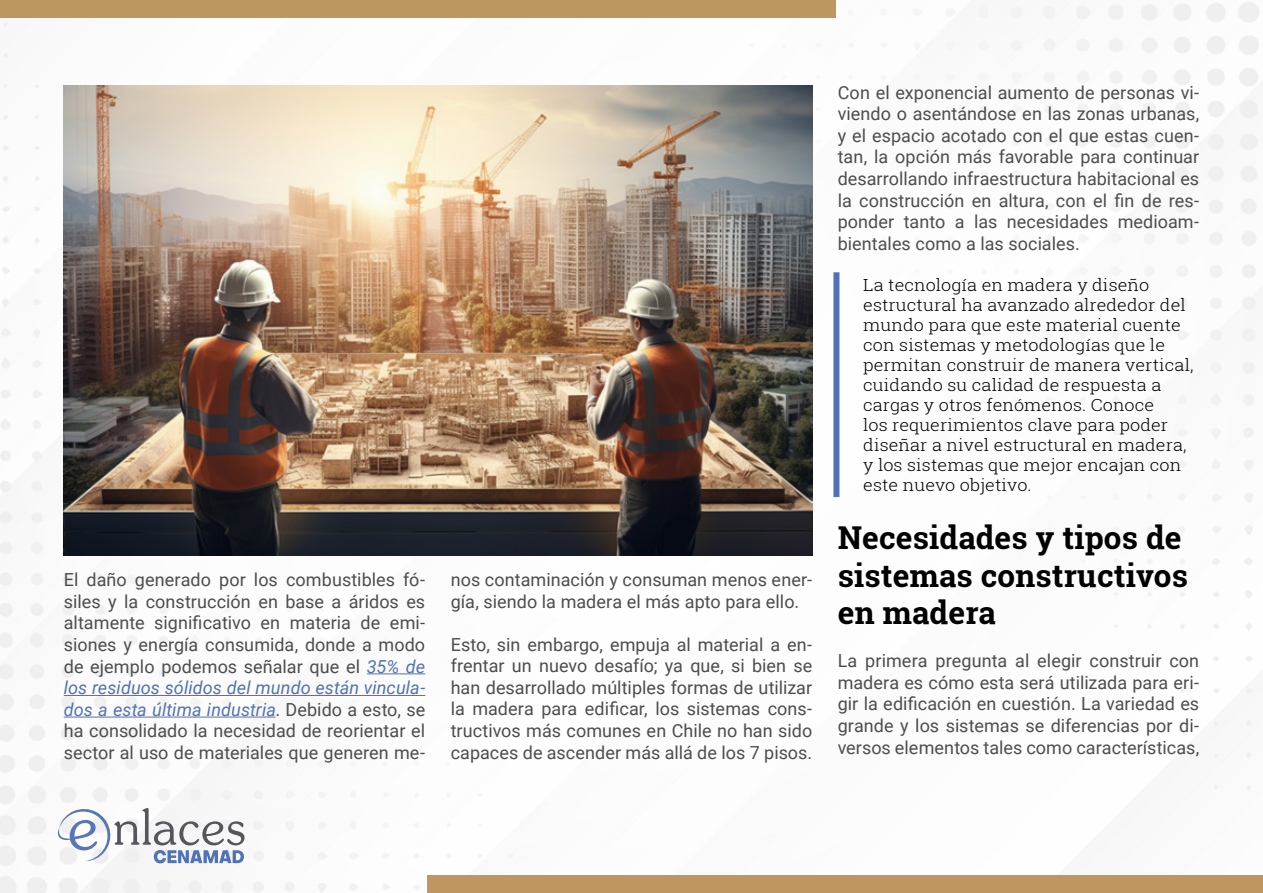
<style>
.page{position:relative;width:1263px;height:893px;background:#fff}
.page>*{position:absolute;margin:0;border:0;box-sizing:border-box;transform-origin:0 0}
.t1{font:700 31.5px/37.8px "Roboto Slab";letter-spacing:.005em;color:#000}
.t2{font:18px/21.6px "Roboto";color:#4d4d4d;text-align:justify}
.t3{font:300 16.65px/20px "Roboto Slab";letter-spacing:.005em;color:#000;scale:1.08 1}
.s1{font-style:italic;color:#5072b6}
</style>
<div class="page">
<img style="left:0;top:2px;width:1259px;height:891px">
<div style="left:427px;top:875px;width:836px;height:18px;background:#be9760"></div>
<div style="left:0;top:0;width:836px;height:18px;background:#be9760"></div>
<svg style="left:58px;top:808px;width:186px;height:55px"></svg>
<div style="left:833px;top:272px;width:6px;height:225px;background:#5072b6"></div>
<img style="left:64px;top:85px;width:748px;height:470px">
<hr style="left:367px;top:673px;width:58px;height:1px;background:#5072b6">
<hr style="left:64px;top:695px;width:361px;height:1px;background:#5072b6">
<hr style="left:64px;top:717px;width:212px;height:1px;background:#5072b6">
<p class="t2" style="left:64px;top:568px;width:363px">El daño generado por los combustibles fó&shy;siles y la construcción en base a áridos es altamente significativo en materia de emi&shy;siones y energía consumida, donde a modo de ejemplo podemos señalar que el <span class="s1">35% de los residuos sólidos del mundo están vincula&shy;dos a esta última industria</span>. Debido a esto, se ha consolidado la necesidad de reorientar el sector al uso de materiales que generen me-</p>
<p class="t2" style="left:451px;top:568px;width:363px">nos contaminación y consuman menos ener&shy;gía, siendo la madera el más apto para ello.</p>
<p class="t2" style="left:451px;top:633px;width:363px">Esto, sin embargo, empuja al material a en&shy;frentar un nuevo desafío; ya que, si bien se han desarrollado múltiples formas de utilizar la madera para edificar, los sistemas cons&shy;tructivos más comunes en Chile no han sido capaces de ascender más allá de los 7 pisos.</p>
<p class="t2" style="left:838px;top:81px;width:363px">Con el exponencial aumento de personas vi&shy;viendo o asentándose en las zonas urbanas, y el espacio acotado con el que estas cuen&shy;tan, la opción más favorable para continuar desarrollando infraestructura habitacional es la construcción en altura, con el fin de res&shy;ponder tanto a las necesidades medioam&shy;bientales como a las sociales.</p>
<p class="t3" style="left:863px;top:275px;width:307px">La tecnología en madera y diseño estructural ha avanzado alrededor del mundo para que este material cuente con sistemas y metodologías que le permitan construir de manera vertical, cuidando su calidad de respuesta a cargas y otros fenómenos. Conoce<br>los requerimientos clave para poder diseñar a nivel estructural en madera, y los sistemas que mejor encajan con este nuevo objetivo.</p>
<h1 class="t1" style="left:838px;top:518px;width:352px">Necesidades y tipos de sistemas constructivos en madera</h1>
<p class="t2" style="left:838px;top:649px;width:363px">La primera pregunta al elegir construir con madera es cómo esta será utilizada para eri&shy;gir la edificación en cuestión. La variedad es grande y los sistemas se diferencias por di&shy;versos elementos tales como características,</p>
</div>
